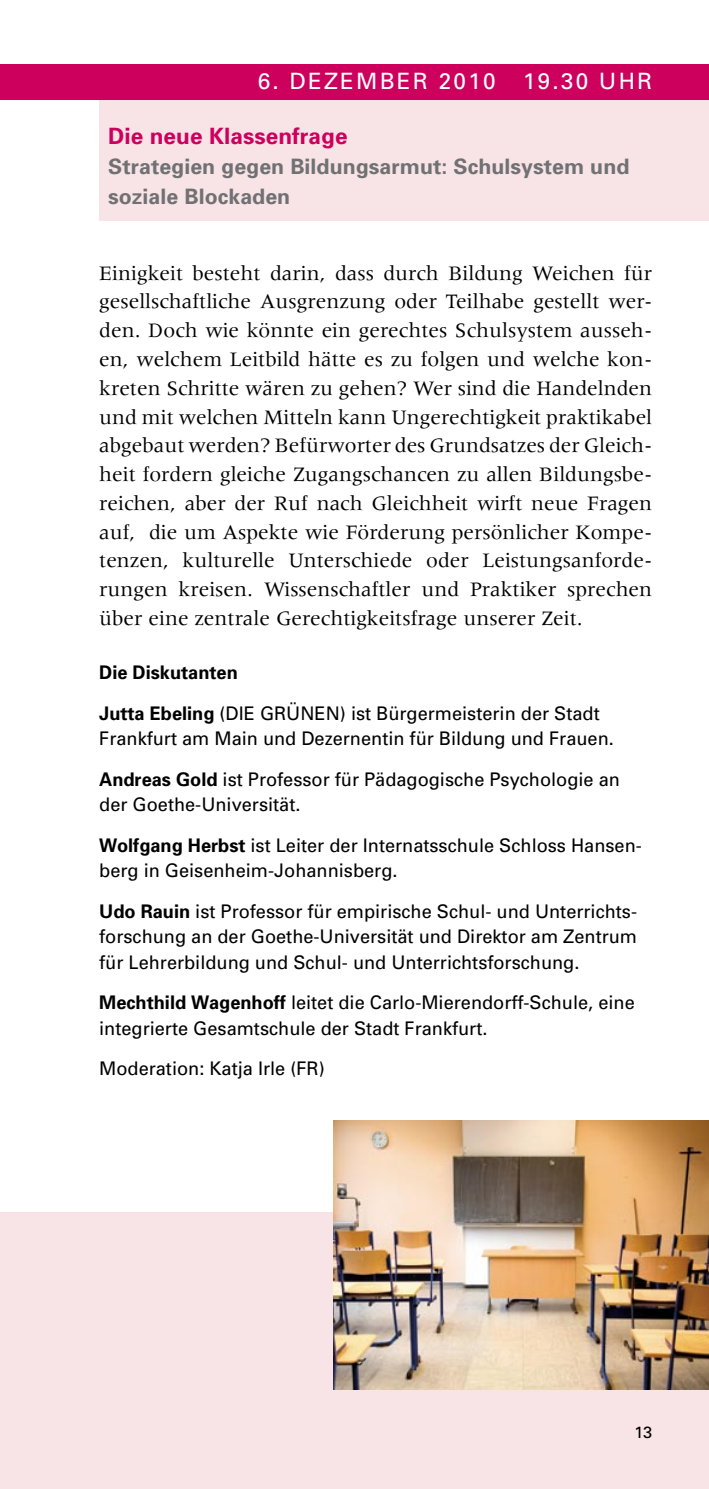
<style>
.page{position:relative;width:709px;height:1489px;background:#fff}
.page>*{position:absolute;margin:0;border:0;box-sizing:border-box;transform-origin:0 0}
.t1{font:22.5px "Univers";letter-spacing:.1em;color:#fff}
.t2{font:700 22.5px "Univers";letter-spacing:.005em;color:#ce005d}
.t3{font:21.25px/28.8px "Meridien";color:#000;text-align:justify}
.t4{font:700 21.25px/30px "Univers";letter-spacing:.005em;color:#707173}
.t5{font:18.75px/40.5px "Univers";color:#000}
.t6{font:16.25px "Univers";color:#000}
.s1{color:#ce005d}
.s2{font-weight:700}
</style>
<div class="page">
<div style="left:99px;top:95px;width:610px;height:125px;background:#f8e3e6"></div>
<div style="left:0;top:64px;width:709px;height:35px;background:#ce005d"></div>
<div style="left:0;top:1212px;width:709px;height:276px;background:#f8e3e6"></div>
<img style="left:333px;top:1120px;width:376px;height:269px">
<p class="t1" style="left:258px;top:67px;width:396px">6. DEZEM BER 2010 <span class="s1">|</span> 19.30 UHR</p>
<p class="t2" style="left:108px;top:121px;width:241px">Die neue Klassenfrage</p>
<p class="t4" style="left:108px;top:151px;width:523px">Strategien gegen Bildungsarmut: Schulsystem und soziale Blockaden</p>
<p class="t3" style="left:99px;top:258px;width:554px">Einigkeit besteht darin, dass durch Bildung Weichen für gesellschaftliche Ausgrenzung oder Teilhabe gestellt wer&shy;den. Doch wie könnte ein gerechtes Schulsystem ausseh&shy;en, welchem Leitbild hätte es zu folgen und welche kon&shy;kreten Schritte wären zu gehen? Wer sind die Handelnden und mit welchen Mitteln kann Ungerechtigkeit praktikabel abgebaut werden? Befürworter des Grundsatzes der Gleich&shy;heit fordern gleiche Zugangschancen zu allen Bildungsbe&shy;reichen, aber der Ruf nach Gleichheit wirft neue Fragen auf, die um Aspekte wie Förderung persönlicher Kompe&shy;tenzen, kulturelle Unterschiede oder Leistungsanforde&shy;rungen kreisen. Wissenschaftler und Praktiker sprechen über eine zentrale Gerechtigkeitsfrage unserer Zeit.</p>
<p class="t5" style="left:99px;top:652px;width:502px"><span class="s2">Die Diskutanten<br>Jutta Ebeling</span> (DIE GRÜ NEN) ist Bürgermeisterin der Stadt</p>
<p class="t5" style="left:99px;top:718px;width:522px">Frankfurt am Main und Dezernentin für Bildung und Frauen.<br><span class="s2">Andreas Gold</span> ist Professor für Pädagogische Psychologie an</p>
<p class="t5" style="left:99px;top:784px;width:544px">der Goethe-Universität.<br><span class="s2">Wolfgang Herbst</span> ist Leiter der Internatsschule Schloss Hansen-</p>
<p class="t5" style="left:99px;top:850px;width:539px">berg in Geisenheim-Johannisberg.<br><span class="s2">Udo Rauin</span> ist Professor für empirische Schul- und Unterrichts-</p>
<p class="t5" style="left:99px;top:923px;width:539px;line-height:25.5px">forschung an der Goethe-Universität und Direktor am Zentrum für Lehrerbildung und Schul- und Unterrichtsforschung.</p>
<p class="t5" style="left:99px;top:989px;width:537px;line-height:25.5px"><span class="s2">Mechthild Wagenhoff</span> leitet die Carlo-M ierendorff-Schule, eine integrierte Gesamtschule der Stadt Frankfurt.</p>
<p class="t5" style="left:99px;top:1048px;width:227px">Moderation: Katja Irle (FR)</p>
<p class="t6" style="left:634px;top:1422px;width:18px">13</p>
</div>
